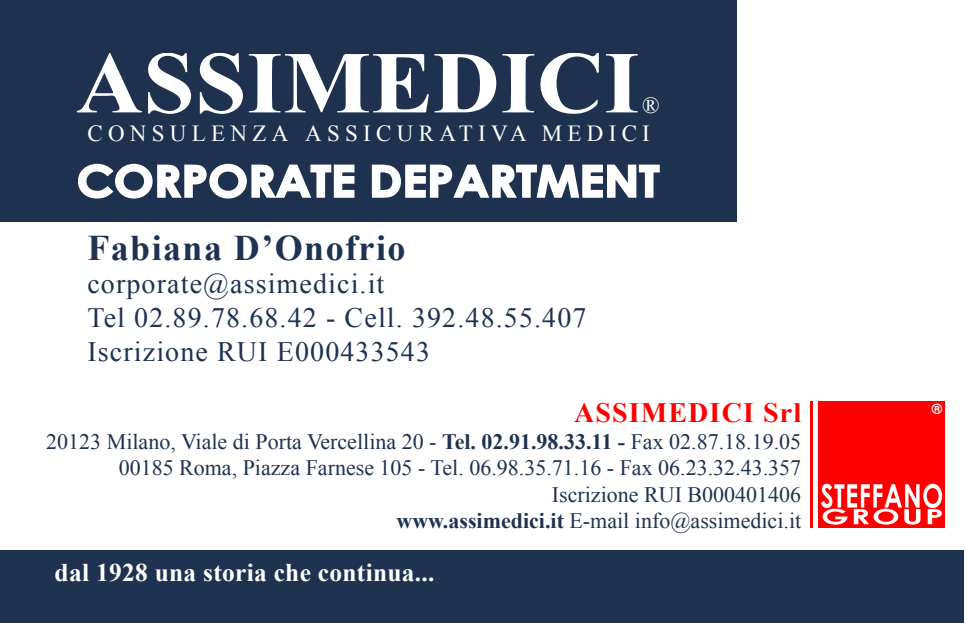
<style>
.page{position:relative;width:965px;height:623px;background:#fff}
.page>*{position:absolute;margin:0;border:0;box-sizing:border-box;transform-origin:0 0}
.t1{font:700 43.2px "Century Gothic";color:#fff;scale:1.1 1}
.t2{font:700 36px "Times New Roman";letter-spacing:.04em;color:#1f3250}
.t3{font:28px/33.6px "Times New Roman";letter-spacing:.04em;color:#1f3250}
.t4{font:700 28px "Times New Roman";letter-spacing:.04em;color:#f00}
.t5{font:700 25.6px "Times New Roman";letter-spacing:.01em;color:#fff}
.t6{font:22.8px "Times New Roman";letter-spacing:.23em;color:#fff}
.t7{font:22px/26.4px "Times New Roman";color:#1f3250;text-align:right}
.t8{font:700 14px "Century Gothic";color:#fff}
.s1{font-weight:700}
</style>
<div class="page">
<div style="left:1px;top:0;width:736px;height:221px;background:#1e3250"></div>
<svg style="left:148px;top:53px;width:44px;height:61px"></svg>
<svg style="left:76px;top:53px;width:66px;height:60px"></svg>
<svg style="left:199px;top:53px;width:400px;height:61px"></svg>
<svg style="left:606px;top:54px;width:32px;height:59px"></svg>
<div style="left:1px;top:550px;width:963px;height:73px;background:#1f3250"></div>
<div style="left:818px;top:401px;width:127px;height:127px;background:#f00"></div>
<hr style="left:810px;top:401px;width:3px;height:127px;background:#f00">
<svg style="left:821px;top:483px;width:121px;height:41px"></svg>
<svg style="left:78px;top:163px;width:277px;height:36px"></svg>
<svg style="left:371px;top:164px;width:289px;height:34px"></svg>
<p class="t6" style="left:642px;top:90px;width:19px">®</p>
<p class="t6" style="left:87px;top:118px;width:564px">CONSULENZA ASSICURATIVA MEDICI</p>
<h1 class="t1" style="left:77px;top:148px;width:531px">CORPORATE DEPARTMENT</h1>
<h2 class="t2" style="left:87px;top:223px;width:320px">Fabiana D’Onofrio</h2>
<p class="t3" style="left:87px;top:267px;width:501px">corporate@assimedici.it<br>Tel 02.89.78.68.42 - Cell. 392.48.55.407<br>Iscrizione RUI E000433543</p>
<p class="t4" style="left:574px;top:393px;width:228px">ASSIMEDICI Srl</p>
<p class="t8" style="left:932px;top:398px;width:12px">®</p>
<p class="t7" style="left:46px;top:428px;width:757px">20123 Milano, Viale di Porta Vercellina 20 - <span class="s1">Tel. 02.91.98.33.11 -</span> Fax 02.87.18.19.05<br>00185 Roma, Piazza Farnese 105 - Tel. 06.98.35.71.16 - Fax 06.23.32.43.357<br>Iscrizione RUI B000401406<br><span class="s1">www.assimedici.it</span> E-mail info@assimedici.it</p>
<p class="t5" style="left:55px;top:555px;width:381px">dal 1928 una storia che continua...</p>
</div>
